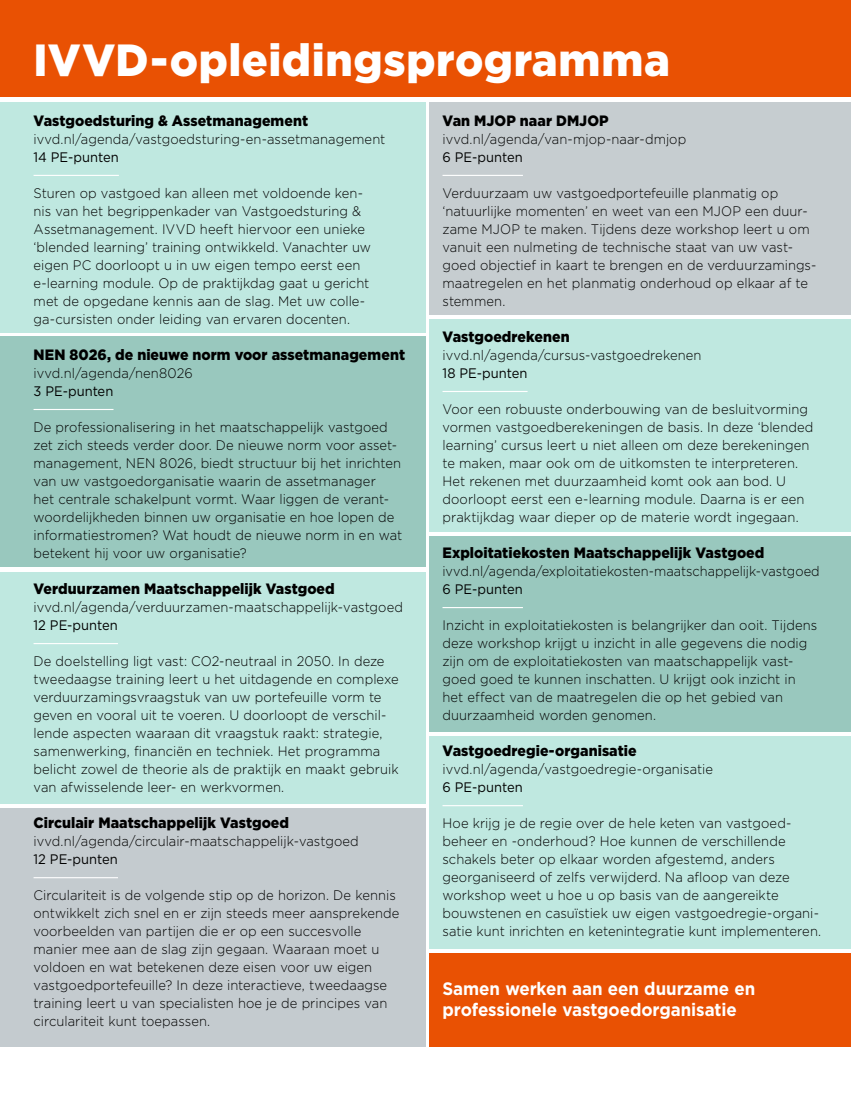
<style>
.page{position:relative;width:851px;height:1106px;background:#fff}
.page>*{position:absolute;margin:0;border:0;box-sizing:border-box;transform-origin:0 0}
._1_varia_Kop_Dag{font:900 45px "Gotham";letter-spacing:.015em;color:#fff;scale:.96 1}
._3_varia_redactie_qu{font:700 18px/21px "Gotham";letter-spacing:-.005em;color:#fff;scale:.94 1}
._3_varia_redactie_bo{font:900 15px "Gotham";letter-spacing:.005em;color:#000;scale:.94 1}
._2_varia_redactie_bo{font:300 13.8px/18px "Gotham";letter-spacing:.005em;color:#000;scale:.94 1}
.punten{font:13.8px "Gotham";color:#000;scale:.94 1}
._2_varia_redactie_bo-2{font:300 13.8px "Gotham";letter-spacing:.005em;color:#000;scale:.93 1}
</style>
<div class="page">
<div style="left:0;top:0;width:850px;height:96px;background:#e95103"></div>
<div style="left:429px;top:536px;width:421px;height:195px;background:#99c8be"></div>
<div style="left:429px;top:102px;width:421px;height:213px;background:#c6cdd0"></div>
<div style="left:429px;top:736px;width:421px;height:212px;background:#bfe8e0"></div>
<div style="left:0;top:337px;width:425px;height:230px;background:#99c8be"></div>
<div style="left:0;top:808px;width:425px;height:238px;background:#c4cbcf"></div>
<div style="left:0;top:572px;width:425px;height:232px;background:#bfe8e0"></div>
<div style="left:0;top:102px;width:425px;height:231px;background:#bfe8e0"></div>
<div style="left:429px;top:319px;width:421px;height:212px;background:#bfe8e0"></div>
<hr style="left:34px;top:175px;width:85px;height:1px;background:#fff">
<hr style="left:34px;top:409px;width:79px;height:1px;background:#fff">
<hr style="left:34px;top:643px;width:84px;height:1px;background:#fff">
<hr style="left:34px;top:877px;width:84px;height:1px;background:#fff">
<hr style="left:442px;top:175px;width:81px;height:1px;background:#fff">
<hr style="left:442px;top:391px;width:85px;height:1px;background:#fff">
<hr style="left:442px;top:607px;width:81px;height:1px;background:#fff">
<hr style="left:442px;top:805px;width:81px;height:1px;background:#fff">
<div style="left:429px;top:952px;width:421px;height:94px;background:#e95103"></div>
<p class="_1_varia_Kop_Dag" style="left:34px;top:29px;width:664px">IVVD-opleidingsprogramma</p>
<p class="_3_varia_redactie_bo" style="left:34px;top:110px;width:293px">Vastgoedsturing &amp; Assetmanagement</p>
<p class="_2_varia_redactie_bo" style="left:34px;top:130px;width:376px">ivvd.nl/agenda/vastgoedsturing-en-assetmanagement</p>
<p class="punten" style="left:34px;top:148px;width:92px">14 PE-punten</p>
<p class="_2_varia_redactie_bo" style="left:34px;top:184px;width:360px">Sturen op vastgoed kan alleen met voldoende ken&shy;nis van het begrippenkader van Vastgoedsturing &amp; Assetmanagement. IVVD heeft hiervoor een unieke ‘blended learning’ training ontwikkeld. Vanachter uw eigen PC doorloopt u in uw eigen tempo eerst een e-learning module. Op de praktijkdag gaat u gericht met de opgedane kennis aan de slag. Met uw colle&shy;ga-cursisten onder leiding van ervaren docenten.</p>
<p class="_3_varia_redactie_bo" style="left:34px;top:344px;width:396px">NEN 8026, de nieuwe norm voor assetmanagement</p>
<p class="_2_varia_redactie_bo" style="left:34px;top:364px;width:171px">ivvd.nl/agenda/nen8026</p>
<p class="punten" style="left:34px;top:382px;width:86px">3 PE-punten</p>
<p class="_2_varia_redactie_bo" style="left:34px;top:418px;width:394px">De professionalisering in het maatschappelijk vastgoed zet zich steeds verder door. De nieuwe norm voor asset&shy;management, NEN 8026, biedt structuur bij het inrichten van uw vastgoedorganisatie waarin de assetmanager<br>het centrale schakelpunt vormt. Waar liggen de verant&shy;woordelijkheden binnen uw organisatie en hoe lopen de informatiestromen? Wat houdt de nieuwe norm in en wat betekent hij voor uw organisatie?</p>
<p class="_3_varia_redactie_bo" style="left:34px;top:578px;width:322px">Verduurzamen Maatschappelijk Vastgoed</p>
<p class="_2_varia_redactie_bo" style="left:34px;top:598px;width:394px">ivvd.nl/agenda/verduurzamen-maatschappelijk-vastgoed</p>
<p class="punten" style="left:34px;top:616px;width:91px">12 PE-punten</p>
<p class="_2_varia_redactie_bo" style="left:34px;top:652px;width:390px">De doelstelling ligt vast: CO2-neutraal in 2050. In deze tweedaagse training leert u het uitdagende en complexe verduurzamingsvraagstuk van uw portefeuille vorm te geven en vooral uit te voeren. U doorloopt de verschil&shy;lende aspecten waaraan dit vraagstuk raakt: strategie, samenwerking, financiën en techniek. Het programma belicht zowel de theorie als de praktijk en maakt gebruik van afwisselende leer- en werkvormen.</p>
<p class="_3_varia_redactie_bo" style="left:34px;top:812px;width:273px">Circulair Maatschappelijk Vastgoed</p>
<p class="_2_varia_redactie_bo" style="left:34px;top:832px;width:347px">ivvd.nl/agenda/circulair-maatschappelijk-vastgoed</p>
<p class="punten" style="left:34px;top:850px;width:91px">12 PE-punten</p>
<p class="_2_varia_redactie_bo" style="left:34px;top:886px;width:390px">Circulariteit is de volgende stip op de horizon. De kennis ontwikkelt zich snel en er zijn steeds meer aansprekende voorbeelden van partijen die er op een succesvolle manier mee aan de slag zijn gegaan. Waaraan moet u voldoen en wat betekenen deze eisen voor uw eigen vastgoedportefeuille? In deze interactieve, tweedaagse training leert u van specialisten hoe je de principes van circulariteit kunt toepassen.</p>
<p class="_3_varia_redactie_bo" style="left:442px;top:110px;width:178px">Van MJOP naar DMJOP</p>
<p class="_2_varia_redactie_bo" style="left:442px;top:130px;width:261px">ivvd.nl/agenda/van-mjop-naar-dmjop</p>
<p class="punten" style="left:442px;top:148px;width:87px">6 PE-punten</p>
<p class="_2_varia_redactie_bo" style="left:442px;top:184px;width:399px">Verduurzaam uw vastgoedportefeuille planmatig op ‘natuurlijke momenten’ en weet van een MJOP een duur&shy;zame MJOP te maken. Tijdens deze workshop leert u om vanuit een nulmeting de technische staat van uw vast&shy;goed objectief in kaart te brengen en de verduurzamings&shy;maatregelen en het planmatig onderhoud op elkaar af te stemmen.</p>
<p class="_3_varia_redactie_bo" style="left:442px;top:326px;width:137px">Vastgoedrekenen</p>
<p class="_2_varia_redactie_bo" style="left:442px;top:346px;width:277px">ivvd.nl/agenda/cursus-vastgoedrekenen</p>
<p class="punten" style="left:442px;top:364px;width:92px">18 PE-punten</p>
<p class="_2_varia_redactie_bo" style="left:442px;top:400px;width:396px">Voor een robuuste onderbouwing van de besluitvorming vormen vastgoedberekeningen de basis. In deze ‘blended learning’ cursus leert u niet alleen om deze berekeningen te maken, maar ook om de uitkomsten te interpreteren.<br>Het rekenen met duurzaamheid komt ook aan bod. U doorloopt eerst een e-learning module. Daarna is er een praktijkdag waar dieper op de materie wordt ingegaan.</p>
<p class="_3_varia_redactie_bo" style="left:442px;top:542px;width:344px">Exploitatiekosten Maatschappelijk Vastgoed</p>
<p class="_2_varia_redactie_bo-2" style="left:442px;top:562px;width:407px">ivvd.nl/agenda/exploitatiekosten-maatschappelijk-vastgoed</p>
<p class="punten" style="left:442px;top:580px;width:87px">6 PE-punten</p>
<p class="_2_varia_redactie_bo" style="left:442px;top:616px;width:400px">Inzicht in exploitatiekosten is belangrijker dan ooit. Tijdens deze workshop krijgt u inzicht in alle gegevens die nodig zijn om de exploitatiekosten van maatschappelijk vast&shy;goed goed te kunnen inschatten. U krijgt ook inzicht in het effect van de maatregelen die op het gebied van duurzaamheid worden genomen.</p>
<p class="_3_varia_redactie_bo" style="left:442px;top:740px;width:208px">Vastgoedregie-organisatie</p>
<p class="_2_varia_redactie_bo" style="left:442px;top:760px;width:289px">ivvd.nl/agenda/vastgoedregie-organisatie</p>
<p class="punten" style="left:442px;top:778px;width:87px">6 PE-punten</p>
<p class="_2_varia_redactie_bo" style="left:442px;top:814px;width:404px">Hoe krijg je de regie over de hele keten van vastgoed&shy;beheer en -onderhoud? Hoe kunnen de verschillende schakels beter op elkaar worden afgestemd, anders georganiseerd of zelfs verwijderd. Na afloop van deze workshop weet u hoe u op basis van de aangereikte bouwstenen en casuïstiek uw eigen vastgoedregie-organi&shy;satie kunt inrichten en ketenintegratie kunt implementeren.</p>
<p class="_3_varia_redactie_qu" style="left:442px;top:978px;width:334px">Samen werken aan een duurzame en professionele vastgoedorganisatie</p>
</div>
